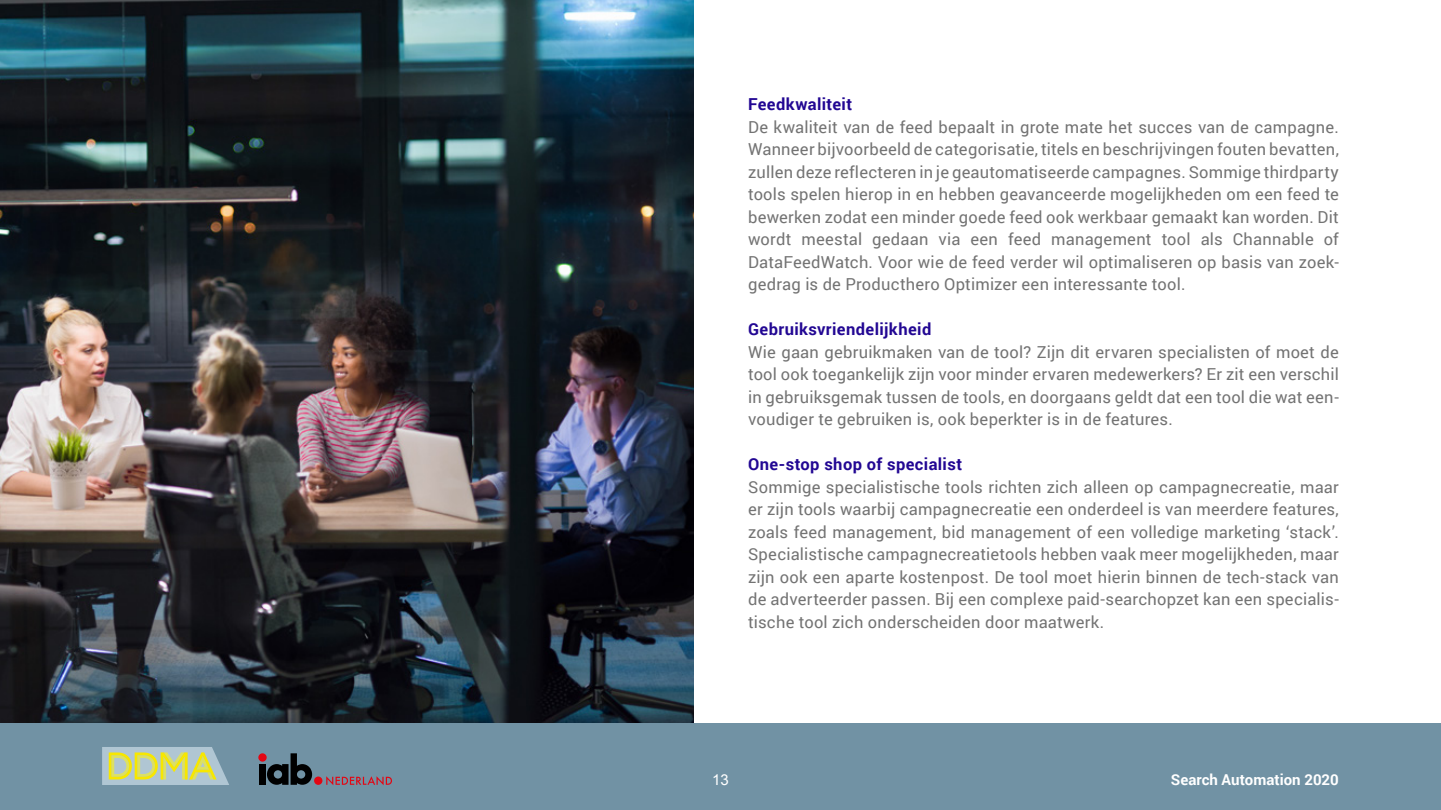
<style>
.page{position:relative;width:1441px;height:810px;background:#fff}
.page>*{position:absolute;margin:0;border:0;box-sizing:border-box;transform-origin:0 0}
.t1{font:16.5px/22.5px "Roboto";letter-spacing:.015em;color:#737373;text-align:justify}
.t2{font:700 16.5px "Roboto";letter-spacing:.025em;color:#220793}
.t3{font:700 15px "Roboto";color:#fff}
.t4{font:15px "Arial";color:#fff}
</style>
<div class="page">
<img style="left:0;top:0;width:693px;height:724px">
<div style="left:0;top:724px;width:1440px;height:86px;background:#7192a4"></div>
<svg style="left:267px;top:753px;width:45px;height:32px"></svg>
<div style="left:314px;top:777px;width:8px;height:8px;background:#e30613;border-radius:50%"></div>
<div style="left:258px;top:753px;width:9px;height:9px;background:#e30613;border-radius:50%"></div>
<div style="left:259px;top:764px;width:6px;height:21px;background:#000"></div>
<svg style="left:326px;top:776px;width:66px;height:9px"></svg>
<svg style="left:102px;top:747px;width:127px;height:38px;background:#becb9b"></svg>
<p class="t2" style="left:748px;top:93px;width:105px">Feedkwaliteit</p>
<p class="t1" style="left:748px;top:115px;width:592px">De kwaliteit van de feed bepaalt in grote mate het succes van de campagne.<br>Wanneer bijvoorbeeld de categorisatie, titels en beschrijvingen fouten bevatten, zullen deze reflecteren in je geautomatiseerde campagnes. Sommige thirdparty tools spelen hierop in en hebben geavanceerde mogelijkheden om een feed te bewerken zodat een minder goede feed ook werkbaar gemaakt kan worden. Dit wordt meestal gedaan via een feed management tool als Channable of DataFeedWatch. Voor wie de feed verder wil optimaliseren op basis van zoek&shy;gedrag is de Producthero Optimizer een interessante tool.</p>
<p class="t2" style="left:748px;top:318px;width:185px">Gebruiksvriendelijkheid</p>
<p class="t1" style="left:748px;top:340px;width:592px">Wie gaan gebruikmaken van de tool? Zijn dit ervaren specialisten of moet de tool ook toegankelijk zijn voor minder ervaren medewerkers? Er zit een verschil in gebruiksgemak tussen de tools, en doorgaans geldt dat een tool die wat een&shy;voudiger te gebruiken is, ook beperkter is in de features.</p>
<p class="t2" style="left:748px;top:453px;width:215px">One-stop shop of specialist</p>
<p class="t1" style="left:748px;top:475px;width:592px">Sommige specialistische tools richten zich alleen op campagnecreatie, maar er zijn tools waarbij campagnecreatie een onderdeel is van meerdere features, zoals feed management, bid management of een volledige marketing ‘stack’.<br>Specialistische campagnecreatietools hebben vaak meer mogelijkheden, maar zijn ook een aparte kostenpost. De tool moet hierin binnen de tech-stack van de adverteerder passen. Bij een complexe paid-searchopzet kan een specialis&shy;tische tool zich onderscheiden door maatwerk.</p>
<p class="t4" style="left:712px;top:770px;width:18px">13</p>
<p class="t3" style="left:1170px;top:769px;width:169px">Search Automation 2020</p>
</div>
